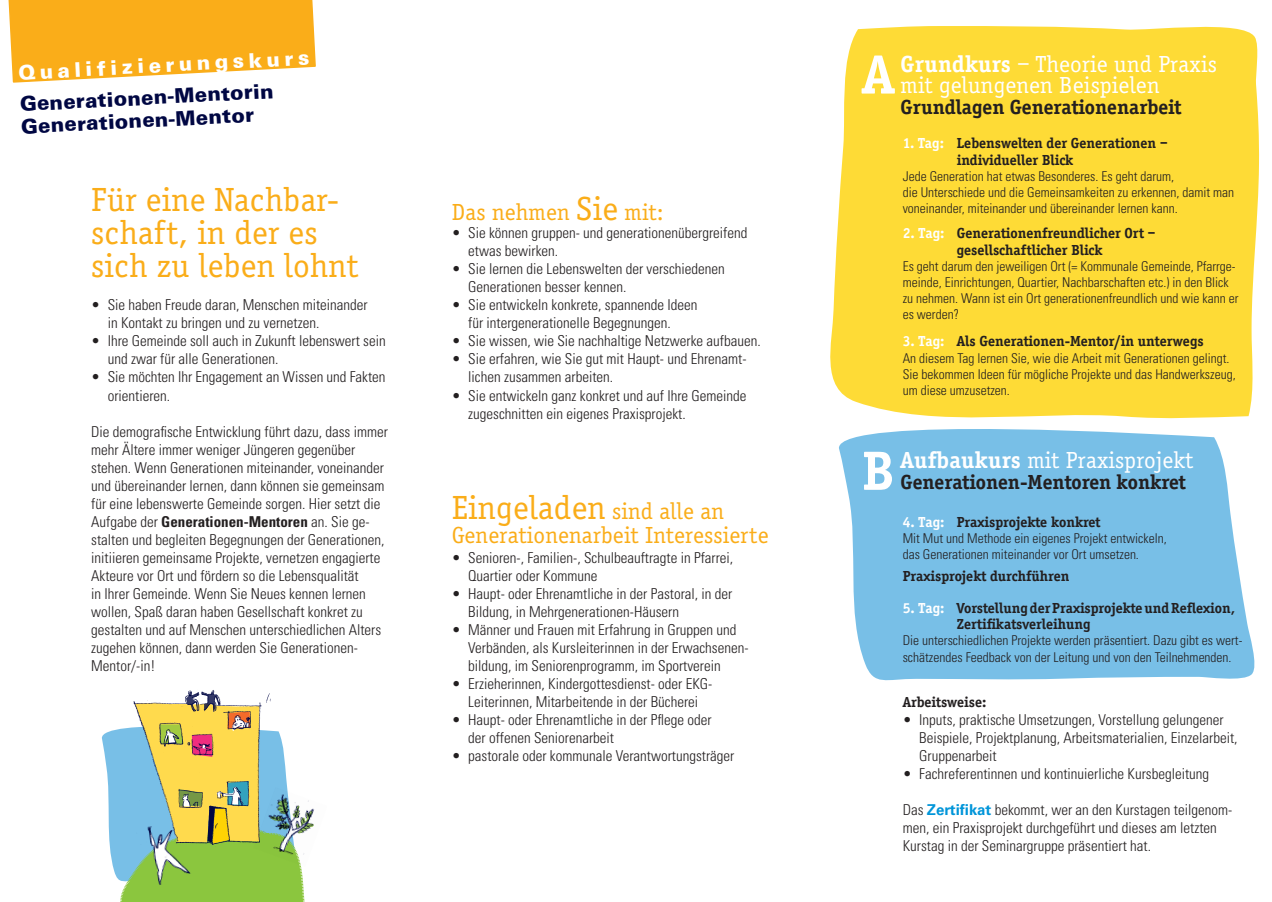
<style>
.page{position:relative;width:1272px;height:902px;background:#fff}
.page>*{position:absolute;margin:0;border:0;box-sizing:border-box;transform-origin:0 0}
.t1{font:700 57px "Officina Serif EF";color:#fff}
.t2{font:34.5px/33px "Officina Serif EF";letter-spacing:.01em;color:#faad19}
.t3{font:24px/21px "Officina Serif EF";letter-spacing:.01em;color:#fff}
.t4{font:24px "Officina Serif EF";letter-spacing:.01em;color:#faad19}
.t5{font:700 21px "Officina Serif EF";color:#231f20}
.t6{font:900 20.25px/22.5px "Univers";color:#000743}
.t7{font:900 20.25px "Univers";color:#fff}
.t8{font:300 condensed 15px/18px "Univers";color:#231f20}
.t9{font:700 15px/16.2px "Officina Serif EF";color:#231f20}
.t10{font:300 condensed 13.5px/16.2px "Univers";color:#231f20}
.s1{font-size:34.5px}
.s2{font-weight:700}
.s3{font-size:24px}
.s4{color:#fff}
.s5{font-weight:700;font-stretch:normal;color:#0095d9}
</style>
<div class="page">
<svg style="left:839px;top:429px;width:416px;height:252px;background:#85c5e9"></svg>
<div style="left:830px;top:26px;width:429px;height:393px;background:#fedb36"></div>
<svg style="left:8px;top:0;width:308px;height:83px;background:#fab632"></svg>
<svg style="left:102px;top:690px;width:203px;height:211px"></svg>
<img style="left:253px;top:787px;width:62px;height:79px">
<h3 class="t7" style="left:18px;top:60px;width:293px;rotate:-3deg">Qualifizierungskurs</h3>
<h3 class="t6" style="left:19px;top:92px;width:255px;rotate:-3deg">Generationen-Mentorin<br>Generationen-Mentor</h3>
<h2 class="t2" style="left:91px;top:183px;width:268px">Für eine Nachbar&shy;schaft, in der es sich zu leben lohnt</h2>
<h3 class="t4" style="left:452px;top:199px;width:213px">Das nehmen <span class="s1">Sie</span> mit:</h3>
<p class="t8" style="left:468px;top:224px;width:280px;text-indent:-16px">• Sie können gruppen- und generationenübergreifend etwas bewirken.</p>
<p class="t8" style="left:468px;top:260px;width:258px;text-indent:-16px">• Sie lernen die Lebenswelten der verschiedenen<br>Generationen besser kennen.</p>
<p class="t8" style="left:468px;top:296px;width:231px;text-indent:-16px">• Sie entwickeln konkrete, spannende Ideen für intergenerationelle Begegnungen.</p>
<p class="t8" style="left:452px;top:332px;width:310px">• Sie wissen, wie Sie nachhaltige Netzwerke aufbauen.</p>
<p class="t8" style="left:468px;top:350px;width:280px;text-indent:-16px">• Sie erfahren, wie Sie gut mit Haupt- und Ehrenamt&shy;lichen zusammen arbeiten.</p>
<p class="t8" style="left:468px;top:386px;width:280px;text-indent:-16px">• Sie entwickeln ganz konkret und auf Ihre Gemeinde zugeschnitten ein eigenes Praxisprojekt.</p>
<p class="t8" style="left:108px;top:296px;width:261px;text-indent:-16px">• Sie haben Freude daran, Menschen miteinander in Kontakt zu bringen und zu vernetzen.</p>
<p class="t8" style="left:108px;top:332px;width:279px;text-indent:-17px">• Ihre Gemeinde soll auch in Zukunft lebenswert sein und zwar für alle Generationen.</p>
<p class="t8" style="left:108px;top:368px;width:279px;text-indent:-17px">• Sie möchten Ihr Engagement an Wissen und Fakten orientieren.</p>
<p class="t8" style="left:91px;top:422px;width:298px">Die demografische Entwicklung führt dazu, dass immer mehr Ältere immer weniger Jüngeren gegenüber stehen. Wenn Generationen miteinander, voneinander und übereinander lernen, dann können sie gemeinsam für eine lebenswerte Gemeinde sorgen. Hier setzt die Aufgabe der <span class="s2">Generationen-Mentoren</span> an. Sie ge&shy;stalten und begleiten Begegnungen der Generationen, initiieren gemeinsame Projekte, vernetzen engagierte Akteure vor Ort und fördern so die Lebensqualität<br>in Ihrer Gemeinde. Wenn Sie Neues kennen lernen wollen, Spaß daran haben Gesellschaft konkret zu gestalten und auf Menschen unterschiedlichen Alters zugehen können, dann werden Sie Generationen-Mentor/-in!</p>
<h2 class="t2" style="left:452px;top:491px;width:274px">Eingeladen <span class="s3">sind alle an</span></h2>
<h3 class="t4" style="left:452px;top:521px;width:318px">Generationenarbeit Interessierte</h3>
<p class="t8" style="left:468px;top:548px;width:266px;text-indent:-16px">• Senioren-, Familien-, Schulbeauftragte in Pfarrei,<br>Quartier oder Kommune</p>
<p class="t8" style="left:468px;top:584px;width:266px;text-indent:-16px">• Haupt- oder Ehrenamtliche in der Pastoral, in der<br>Bildung, in Mehrgenerationen-Häusern</p>
<p class="t8" style="left:468px;top:620px;width:282px;text-indent:-16px">• Männer und Frauen mit Erfahrung in Gruppen und<br>Verbänden, als Kursleiterinnen in der Erwachsenen&shy;bildung, im Seniorenprogramm, im Sportverein</p>
<p class="t8" style="left:452px;top:674px;width:262px;text-align:center">• Erzieherinnen, Kindergottesdienst- oder EKG-<br>Leiterinnen, Mitarbeitende in der Bücherei</p>
<p class="t8" style="left:468px;top:710px;width:245px;text-indent:-16px">• Haupt- oder Ehrenamtliche in der Pflege oder der offenen Seniorenarbeit</p>
<p class="t8" style="left:452px;top:746px;width:284px">• pastorale oder kommunale Verantwortungsträger</p>
<h3 class="t3" style="left:900px;top:53px;width:318px"><span class="s2">Grundkurs</span> – Theorie und Praxis mit gelungenen Beispielen</h3>
<h3 class="t5" style="left:900px;top:94px;width:282px">Grundlagen Generationenarbeit</h3>
<h1 class="t1" style="left:862px;top:41px;width:33px">A</h1>
<p class="t9" style="left:956px;top:135px;width:212px;text-indent:-54px"><span class="s4">1. Tag:</span> Lebenswelten der Generationen – individueller Blick</p>
<p class="t10" style="left:902px;top:168px;width:333px">Jede Generation hat etwas Besonderes. Es geht darum,<br>die Unterschiede und die Gemeinsamkeiten zu erkennen, damit man voneinander, miteinander und übereinander lernen kann.</p>
<p class="t9" style="left:902px;top:225px;width:254px;text-align:center"><span class="s4">2. Tag:</span> Generationenfreundlicher Ort – gesellschaftlicher Blick</p>
<p class="t10" style="left:902px;top:258px;width:337px">Es geht darum den jeweiligen Ort (= Kommunale Gemeinde, Pfarrge&shy;meinde, Einrichtungen, Quartier, Nachbarschaften etc.) in den Blick zu nehmen. Wann ist ein Ort generationenfreundlich und wie kann er es werden?</p>
<p class="t9" style="left:902px;top:333px;width:302px"><span class="s4">3. Tag:</span> Als Generationen-Mentor/in unterwegs</p>
<p class="t10" style="left:902px;top:350px;width:334px">An diesem Tag lernen Sie, wie die Arbeit mit Generationen gelingt.<br>Sie bekommen Ideen für mögliche Projekte und das Handwerkszeug, um diese umzusetzen.</p>
<h1 class="t1" style="left:862px;top:437px;width:33px">B</h1>
<h3 class="t3" style="left:900px;top:449px;width:294px"><span class="s2">Aufbaukurs</span> mit Praxisprojekt</h3>
<h3 class="t5" style="left:900px;top:469px;width:287px">Generationen-Mentoren konkret</h3>
<p class="t9" style="left:902px;top:513px;width:199px"><span class="s4">4. Tag:</span> Praxisprojekte konkret</p>
<p class="t10" style="left:902px;top:530px;width:265px">Mit Mut und Methode ein eigenes Projekt entwickeln, das Generationen miteinander vor Ort umsetzen.</p>
<p class="t9" style="left:902px;top:567px;width:168px">Praxisprojekt durchführen</p>
<p class="t9" style="left:956px;top:600px;width:280px;text-indent:-54px"><span class="s4">5. Tag:</span> Vorstellung der Praxisprojekte und Reflexion,<br>Zertifikatsverleihung</p>
<p class="t10" style="left:902px;top:632px;width:341px">Die unterschiedlichen Projekte werden präsentiert. Dazu gibt es wert&shy;schätzendes Feedback von der Leitung und von den Teilnehmenden.</p>
<p class="t9" style="left:902px;top:693px;width:85px">Arbeitsweise:</p>
<p class="t8" style="left:919px;top:710px;width:320px;text-indent:-16px">• Inputs, praktische Umsetzungen, Vorstellung gelungener<br>Beispiele, Projektplanung, Arbeitsmaterialien, Einzelarbeit,<br>Gruppenarbeit</p>
<p class="t8" style="left:902px;top:764px;width:308px">• Fachreferentinnen und kontinuierliche Kursbegleitung</p>
<p class="t8" style="left:902px;top:800px;width:331px">Das <span class="s5">Zertifikat</span> bekommt, wer an den Kurstagen teilgenom&shy;men, ein Praxisprojekt durchgeführt und dieses am letzten<br>Kurstag in der Seminargruppe präsentiert hat.</p>
</div>
